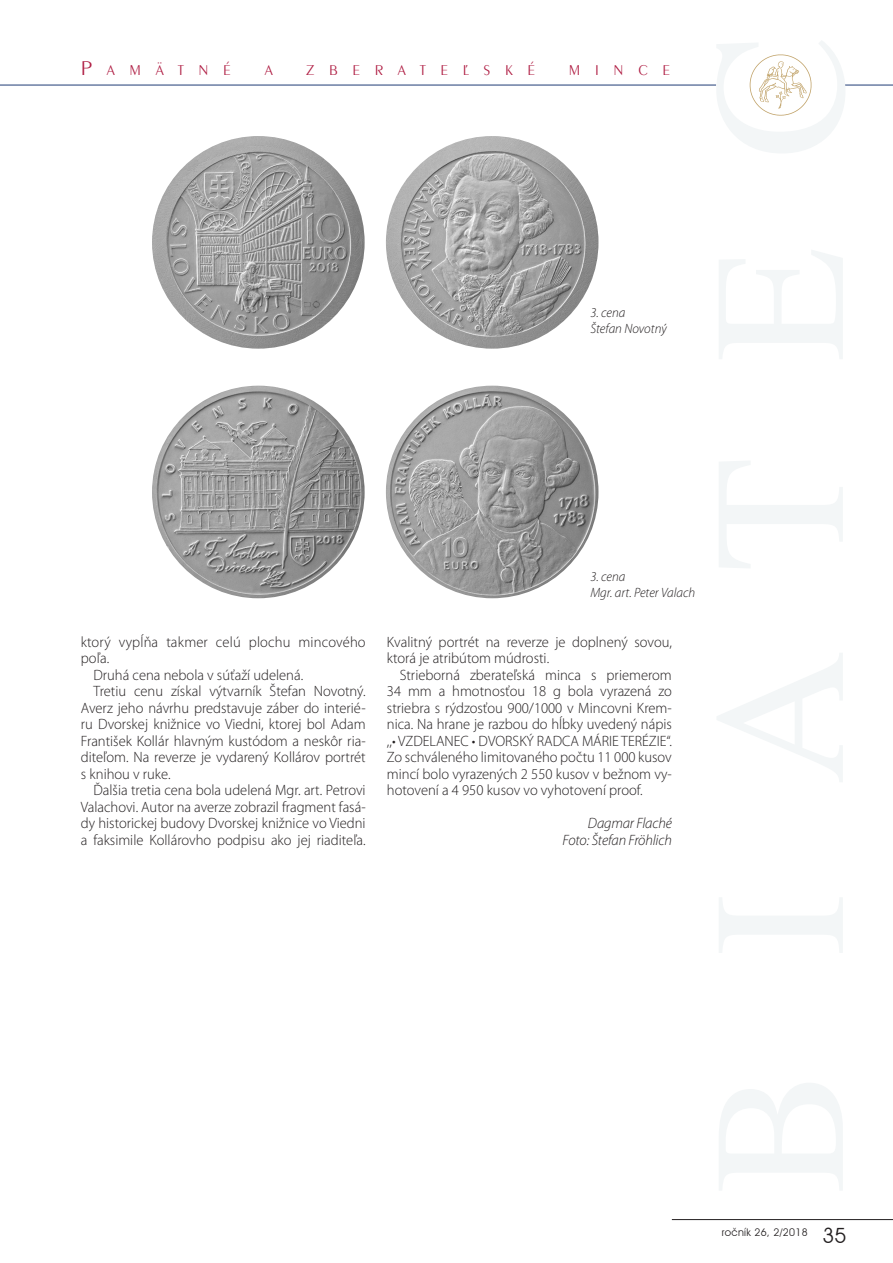
<style>
.page{position:relative;width:893px;height:1263px;background:#fff}
.page>*{position:absolute;margin:0;border:0;box-sizing:border-box;transform-origin:0 0}
.body_text{font:300 15px/16.5px "Myriad Pro";color:#231f20;text-align:justify}
.body_text-2{font:italic 300 15px "Myriad Pro";letter-spacing:-.01em;color:#231f20}
.t1{font:15px "Exotc 350 Lt BTCE Light";letter-spacing:.98em;color:#af1d43}
.popiska_OBR{font:italic 300 13.5px/16.5px "Myriad Pro";color:#231f20}
.t2{font:10.5px "Avant Garde IT Cby BT";letter-spacing:.03em;color:#231f20}
.s1{font-size:21px}
</style>
<div class="page">
<hr style="left:0;top:85px;width:893px;height:1px;background:#1f3c75">
<div style="left:716px;top:55px;width:128px;height:60px;background:#fff;border-radius:50%"></div>
<img style="left:749px;top:54px;width:63px;height:62px">
<hr style="left:672px;top:1219px;width:221px;height:1px;background:#231f20">
<img style="left:152px;top:136px;width:213px;height:213px;border-radius:106px">
<img style="left:152px;top:386px;width:213px;height:212px;border-radius:106px">
<img style="left:386px;top:136px;width:212px;height:213px;border-radius:106px">
<img style="left:386px;top:386px;width:212px;height:212px;border-radius:106px">
<p class="t1" style="left:81px;top:60px;width:152px"><span class="s1">P</span>AMÄTNÉ</p>
<p class="t1" style="left:265px;top:60px;width:9px">A</p>
<p class="t1" style="left:306px;top:60px;width:143px">ZBERATE</p>
<p class="t1" style="left:484px;top:60px;width:53px">SKÉ</p>
<p class="t1" style="left:569px;top:60px;width:103px">MINCE</p>
<p class="popiska_OBR" style="left:590px;top:304px;width:78px">3. cena<br>Štefan Novotný</p>
<p class="body_text" style="left:81px;top:634px;width:286px">ktorý vypĺňa takmer celú plochu mincového poľa.</p>
<p class="body_text" style="left:94px;top:667px;width:211px">Druhá cena nebola v súťaží udelená.</p>
<p class="body_text" style="left:81px;top:683px;width:286px;text-indent:13px">Tretiu cenu získal výtvarník Štefan Novotný.<br>Averz jeho návrhu predstavuje záber do interié&shy;ru Dvorskej knižnice vo Viedni, ktorej bol Adam František Kollár hlavným kustódom a neskôr ria&shy;diteľom. Na reverze je vydarený Kollárov portrét s knihou v ruke.</p>
<p class="body_text" style="left:81px;top:782px;width:286px;text-indent:13px">Ďalšia tretia cena bola udelená Mgr. art. Petrovi Valachovi. Autor na averze zobrazil fragment fasá&shy;dy historickej budovy Dvorskej knižnice vo Viedni a faksimile Kollárovho podpisu ako jej riaditeľa.</p>
<p class="popiska_OBR" style="left:590px;top:568px;width:106px">3. cena<br>Mgr. art. Peter Valach</p>
<p class="body_text" style="left:387px;top:634px;width:286px">Kvalitný portrét na reverze je doplnený sovou, ktorá je atribútom múdrosti.</p>
<p class="body_text" style="left:387px;top:667px;width:286px;text-indent:13px">Strieborná zberateľská minca s priemerom 34 mm a hmotnosťou 18 g bola vyrazená zo striebra s rýdzosťou 900/1000 v Mincovni Krem&shy;nica. Na hrane je razbou do hĺbky uvedený nápis ,,• VZDELANEC • DVORSKÝ RADCA MÁRIE TERÉZIE“.<br>Zo schváleného limitovaného počtu 11 000 kusov mincí bolo vyrazených 2 550 kusov v bežnom vy&shy;hotovení a 4 950 kusov vo vyhotovení proof.</p>
<p class="body_text-2" style="left:588px;top:815px;width:85px">Dagmar Flaché</p>
<p class="body_text-2" style="left:563px;top:832px;width:111px">Foto: Štefan Fröhlich</p>
<p class="t2" style="left:722px;top:1226px;width:126px">ročník 26, 2/2018 <span class="s1">35</span></p>
</div>
